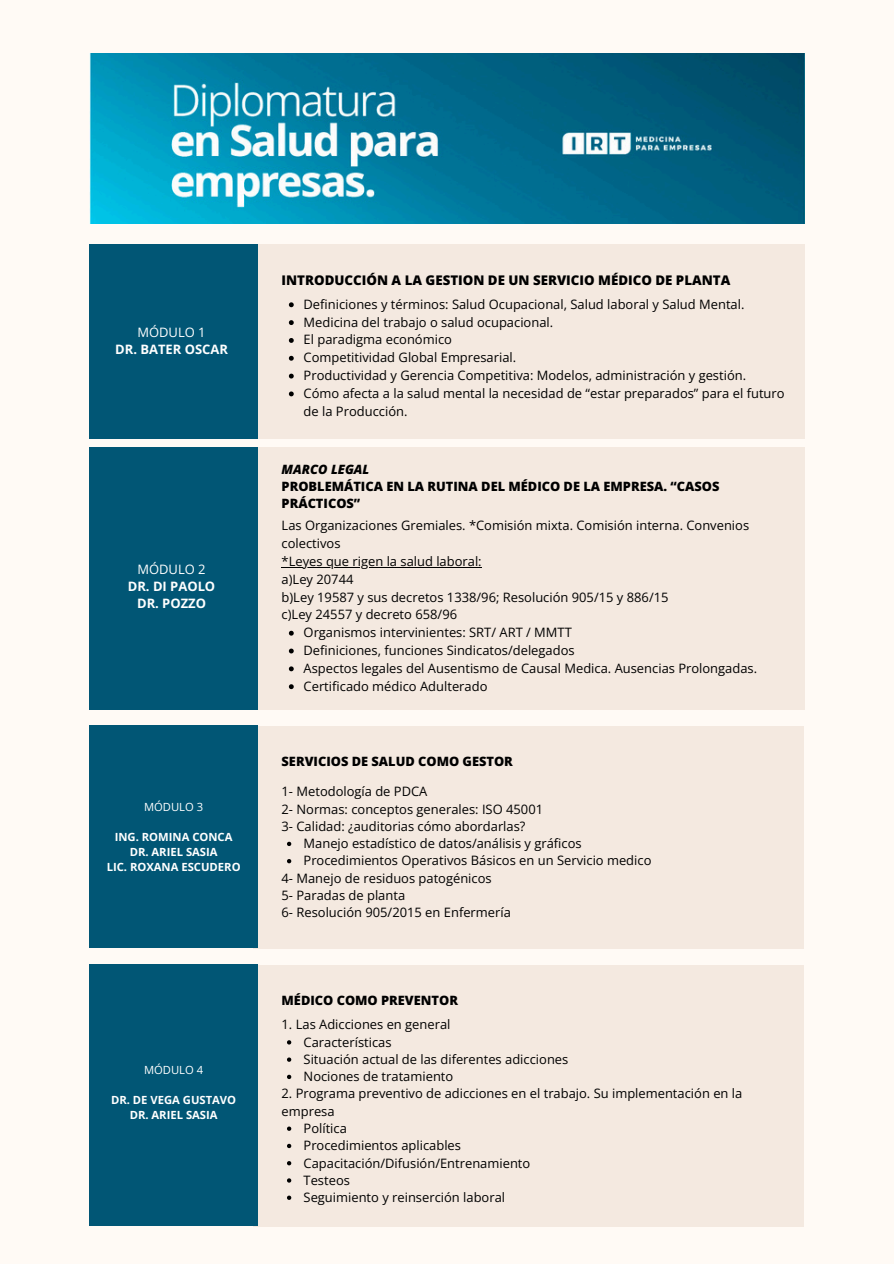
<style>
.page{position:relative;width:894px;height:1264px;background:#fff}
.page>*{position:absolute;margin:0;border:0;box-sizing:border-box;transform-origin:0 0}
.t1{font:800 13.35px "Open Sans";color:#000}
.t2{font:12.9px/17.2px "Open Sans";color:#000}
.t3{font:700 12.9px/17.2px "Open Sans";color:#fff;text-align:center}
.t4{font:800 12.75px/17.1px "Open Sans";color:#000}
.t5{font:700 11.25px/15px "Open Sans";color:#fff;text-align:center}
.t6{font:11.25px "Open Sans";color:#fff}
.s1{font-weight:400}
.s2{font-style:italic}
</style>
<div class="page">
<div style="left:0;top:0;width:893px;height:1263px;background:#fffaf5"></div>
<div style="left:254px;top:245px;width:550px;height:194px;background:#f4e9e0"></div>
<div style="left:254px;top:447px;width:550px;height:262px;background:#f4e9e0"></div>
<div style="left:254px;top:725px;width:549px;height:223px;background:#f4e9e0"></div>
<div style="left:254px;top:964px;width:549px;height:262px;background:#f4e9e0"></div>
<div style="left:89px;top:245px;width:169px;height:194px;background:#015675"></div>
<div style="left:89px;top:447px;width:169px;height:262px;background:#015675"></div>
<div style="left:89px;top:725px;width:169px;height:223px;background:#015675"></div>
<div style="left:89px;top:964px;width:169px;height:262px;background:#015675"></div>
<img style="left:89px;top:53px;width:715px;height:170px">
<svg style="left:289px;top:302px;width:4px;height:5px"></svg>
<svg style="left:289px;top:320px;width:4px;height:5px"></svg>
<svg style="left:289px;top:338px;width:4px;height:5px"></svg>
<svg style="left:289px;top:356px;width:4px;height:5px"></svg>
<svg style="left:289px;top:373px;width:4px;height:5px"></svg>
<svg style="left:289px;top:391px;width:4px;height:5px"></svg>
<hr style="left:281px;top:566px;width:200px;height:1px;background:#000">
<svg style="left:289px;top:630px;width:4px;height:5px"></svg>
<svg style="left:289px;top:648px;width:4px;height:5px"></svg>
<svg style="left:289px;top:666px;width:4px;height:5px"></svg>
<svg style="left:289px;top:684px;width:4px;height:5px"></svg>
<svg style="left:287px;top:841px;width:4px;height:5px"></svg>
<svg style="left:287px;top:859px;width:4px;height:4px"></svg>
<svg style="left:287px;top:1040px;width:4px;height:4px"></svg>
<svg style="left:287px;top:1057px;width:4px;height:4px"></svg>
<svg style="left:287px;top:1074px;width:4px;height:5px"></svg>
<svg style="left:287px;top:1126px;width:4px;height:4px"></svg>
<svg style="left:287px;top:1143px;width:4px;height:5px"></svg>
<svg style="left:287px;top:1161px;width:4px;height:4px"></svg>
<svg style="left:287px;top:1178px;width:4px;height:4px"></svg>
<svg style="left:287px;top:1195px;width:4px;height:4px"></svg>
<p class="t3" style="left:115px;top:323px;width:114px"><span class="s1">MÓDULO 1<br></span>DR. BATER OSCAR</p>
<p class="t3" style="left:128px;top:560px;width:89px"><span class="s1">MÓDULO 2<br></span>DR. DI PAOLO<br>DR. POZZO</p>
<p class="t6" style="left:144px;top:799px;width:61px">MÓDULO 3</p>
<p class="t5" style="left:107px;top:829px;width:135px">ING. ROMINA CONCA<br>DR. ARIEL SASIA<br>LIC. ROXANA ESCUDERO</p>
<p class="t6" style="left:144px;top:1062px;width:61px">MÓDULO 4</p>
<h2 class="t5" style="left:111px;top:1092px;width:127px">DR. DE VEGA GUSTAVO<br>DR. ARIEL SASIA</h2>
<p class="t1" style="left:281px;top:271px;width:450px">INTRODUCCIÓN A LA GESTION DE UN SERVICIO MÉDICO DE PLANTA</p>
<h1 class="t2" style="left:303px;top:295px;width:442px">Definiciones y términos: Salud Ocupacional, Salud laboral y Salud Mental.</h1>
<p class="t2" style="left:303px;top:313px;width:251px">Medicina del trabajo o salud ocupacional.</p>
<p class="t2" style="left:303px;top:331px;width:150px">El paradigma económico</p>
<p class="t2" style="left:303px;top:349px;width:214px">Competitividad Global Empresarial.</p>
<p class="t2" style="left:303px;top:366px;width:444px">Productividad y Gerencia Competitiva: Modelos, administración y gestión.</p>
<p class="t2" style="left:303px;top:384px;width:482px;line-height:17.9px">Cómo afecta a la salud mental la necesidad de “estar preparados” para el futuro de la Producción.</p>
<h2 class="t4" style="left:281px;top:460px;width:439px"><span class="s2">MARCO LEGAL<br></span>PROBLEMÁTICA EN LA RUTINA DEL MÉDICO DE LA EMPRESA. “CASOS<br>PRÁCTICOS”</h2>
<p class="t2" style="left:281px;top:516px;width:469px;line-height:17.9px">Las Organizaciones Gremiales. *Comisión mixta. Comisión interna. Convenios colectivos</p>
<p class="t2" style="left:281px;top:552px;width:201px">*Leyes que rigen la salud laboral:</p>
<p class="t2" style="left:281px;top:570px;width:73px">a)Ley 20744</p>
<p class="t2" style="left:281px;top:588px;width:388px">b)Ley 19587 y sus decretos 1338/96; Resolución 905/15 y 886/15</p>
<p class="t2" style="left:281px;top:605px;width:177px">c)Ley 24557 y decreto 658/96</p>
<p class="t2" style="left:303px;top:623px;width:270px">Organismos intervinientes: SRT/ ART / MMTT</p>
<p class="t2" style="left:303px;top:641px;width:272px">Definiciones, funciones Sindicatos/delegados</p>
<p class="t2" style="left:303px;top:659px;width:455px">Aspectos legales del Ausentismo de Causal Medica. Ausencias Prolongadas.</p>
<p class="t2" style="left:303px;top:677px;width:185px">Certificado médico Adulterado</p>
<p class="t4" style="left:281px;top:752px;width:233px">SERVICIOS DE SALUD COMO GESTOR</p>
<p class="t2" style="left:281px;top:782px;width:263px">1- Metodología de PDCA<br>2- Normas: conceptos generales: ISO 45001<br>3- Calidad: ¿auditorias cómo abordarlas?</p>
<p class="t2" style="left:303px;top:834px;width:279px">Manejo estadístico de datos/análisis y gráficos</p>
<p class="t2" style="left:303px;top:851px;width:349px">Procedimientos Operativos Básicos en un Servicio medico</p>
<p class="t2" style="left:281px;top:869px;width:231px">4- Manejo de residuos patogénicos<br>5- Paradas de planta<br>6- Resolución 905/2015 en Enfermería</p>
<p class="t4" style="left:281px;top:991px;width:178px">MÉDICO COMO PREVENTOR</p>
<h4 class="t2" style="left:281px;top:1015px;width:170px">1. Las Adicciones en general</h4>
<p class="t2" style="left:303px;top:1033px;width:89px">Características</p>
<h3 class="t2" style="left:303px;top:1050px;width:266px">Situación actual de las diferentes adicciones</h3>
<p class="t2" style="left:303px;top:1067px;width:151px">Nociones de tratamiento</p>
<p class="t2" style="left:281px;top:1084px;width:462px">2. Programa preventivo de adicciones en el trabajo. Su implementación en la empresa</p>
<p class="t2" style="left:303px;top:1119px;width:45px">Política</p>
<h3 class="t2" style="left:303px;top:1136px;width:159px">Procedimientos aplicables</h3>
<p class="t2" style="left:303px;top:1153px;width:228px">Capacitación/Difusión/Entrenamiento</p>
<p class="t2" style="left:303px;top:1171px;width:48px">Testeos</p>
<p class="t2" style="left:303px;top:1188px;width:203px">Seguimiento y reinserción laboral</p>
</div>
